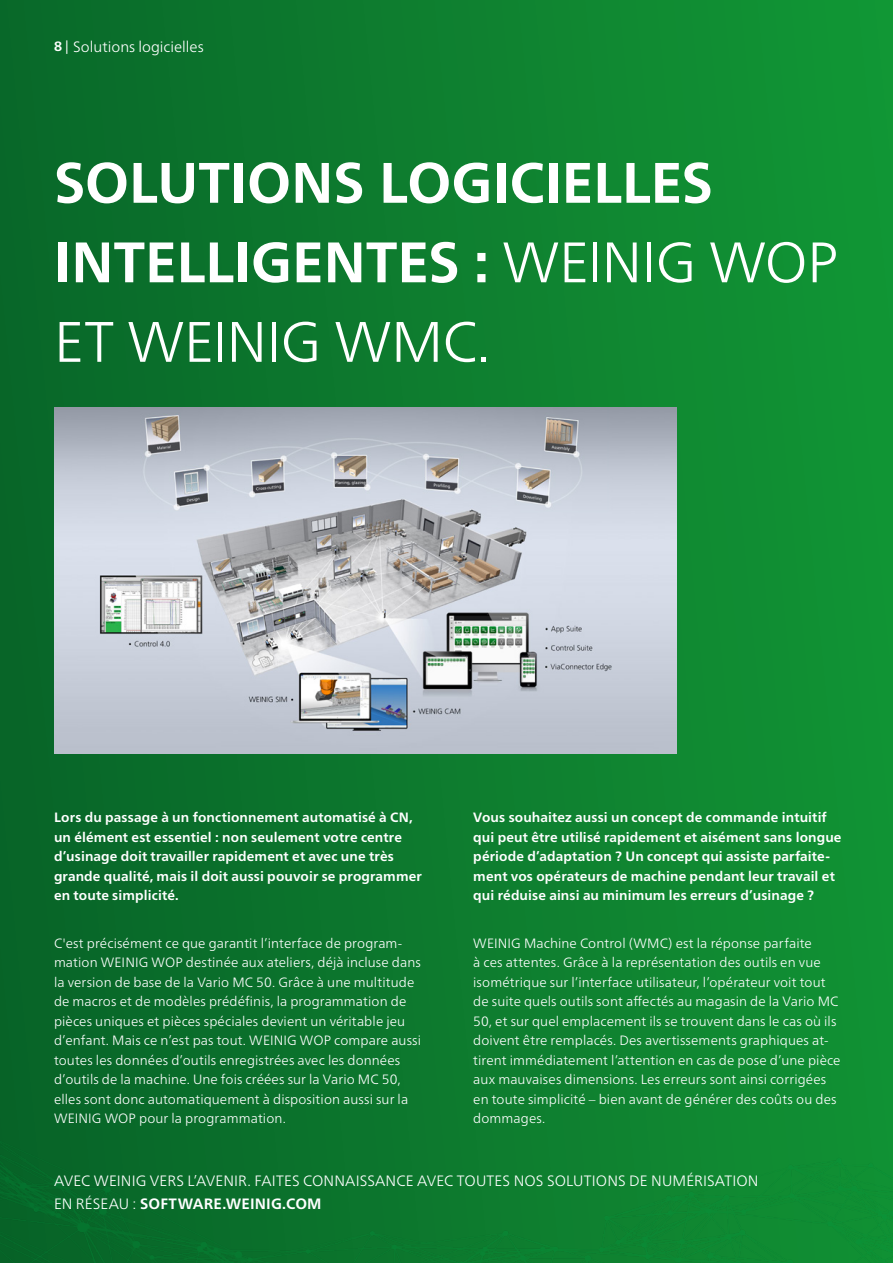
<style>
.page{position:relative;width:893px;height:1263px;background:#fff}
.page>*{position:absolute;margin:0;border:0;box-sizing:border-box;transform-origin:0 0}
.t1{font:700 57px/79.5px "Frutiger Neue LT Pro";letter-spacing:-.01em;color:#fff}
.t2{font:300 15px/23.1px "Frutiger Neue LT Pro";letter-spacing:.005em;color:#fff}
.t3{font:300 13.5px/19.5px "Frutiger Neue LT Pro";letter-spacing:.01em;color:#fff}
.t4{font:700 13.5px/19.5px "Frutiger Neue LT Pro";letter-spacing:.01em;color:#fff}
.s1{font-weight:700;font-size:13.5px}
.s2{font-weight:400;font-size:13.5px}
.s3{font-weight:300}
.s4{font-weight:700}
</style>
<div class="page">
<div style="left:0;top:0;width:893px;height:1263px;background:linear-gradient(to right,#096629,#129635)"></div>
<hr style="left:892px;top:0;width:1px;height:1263px;background:#f4f4f5">
<img style="left:0;top:870px;width:893px;height:393px">
<img style="left:54px;top:407px;width:622px;height:346px">
<p class="t2" style="left:54px;top:35px;width:151px"><span class="s1">8</span> <span class="s2">|</span> Solutions logicielles</p>
<h1 class="t1" style="left:54px;top:143px;width:785px">SOLUTIONS LOGICIELLES<br>INTELLIGENTES : <span class="s3">WEINIG WOP<br>ET WEINIG WMC.</span></h1>
<p class="t4" style="left:54px;top:808px;width:369px">Lors du passage à un fonctionnement automatisé à CN, un élément est essentiel : non seulement votre centre d’usinage doit travailler rapidement et avec une très grande qualité, mais il doit aussi pouvoir se programmer en toute simplicité.</p>
<p class="t3" style="left:54px;top:933px;width:369px">C'est précisément ce que garantit l’interface de program&shy;mation WEINIG WOP destinée aux ateliers, déjà incluse dans la version de base de la Vario MC 50. Grâce à une multitude de macros et de modèles prédéfinis, la programmation de pièces uniques et pièces spéciales devient un véritable jeu d’enfant. Mais ce n’est pas tout. WEINIG WOP compare aussi toutes les données d’outils enregistrées avec les données d’outils de la machine. Une fois créées sur la Vario MC 50, elles sont donc automatiquement à disposition aussi sur la WEINIG WOP pour la programmation.</p>
<p class="t4" style="left:473px;top:808px;width:370px">Vous souhaitez aussi un concept de commande intuitif qui peut être utilisé rapidement et aisément sans longue période d’adaptation ? Un concept qui assiste parfaite&shy;ment vos opérateurs de machine pendant leur travail et qui réduise ainsi au minimum les erreurs d’usinage ?</p>
<p class="t3" style="left:473px;top:933px;width:369px">WEINIG Machine Control (WMC) est la réponse parfaite<br>à ces attentes. Grâce à la représentation des outils en vue isométrique sur l’interface utilisateur, l’opérateur voit tout de suite quels outils sont affectés au magasin de la Vario MC 50, et sur quel emplacement ils se trouvent dans le cas où ils doivent être remplacés. Des avertissements graphiques at&shy;tirent immédiatement l’attention en cas de pose d’une pièce aux mauvaises dimensions. Les erreurs sont ainsi corrigées en toute simplicité – bien avant de générer des coûts ou des dommages.</p>
<p class="t2" style="left:54px;top:1169px;width:706px">AVEC WEINIG VERS L’AVENIR. FAITES CONNAISSANCE AVEC TOUTES NOS SOLUTIONS DE NUMÉRISATION<br>EN RÉSEAU : <span class="s4">SOFTWARE.WEINIG.COM</span></p>
</div>
